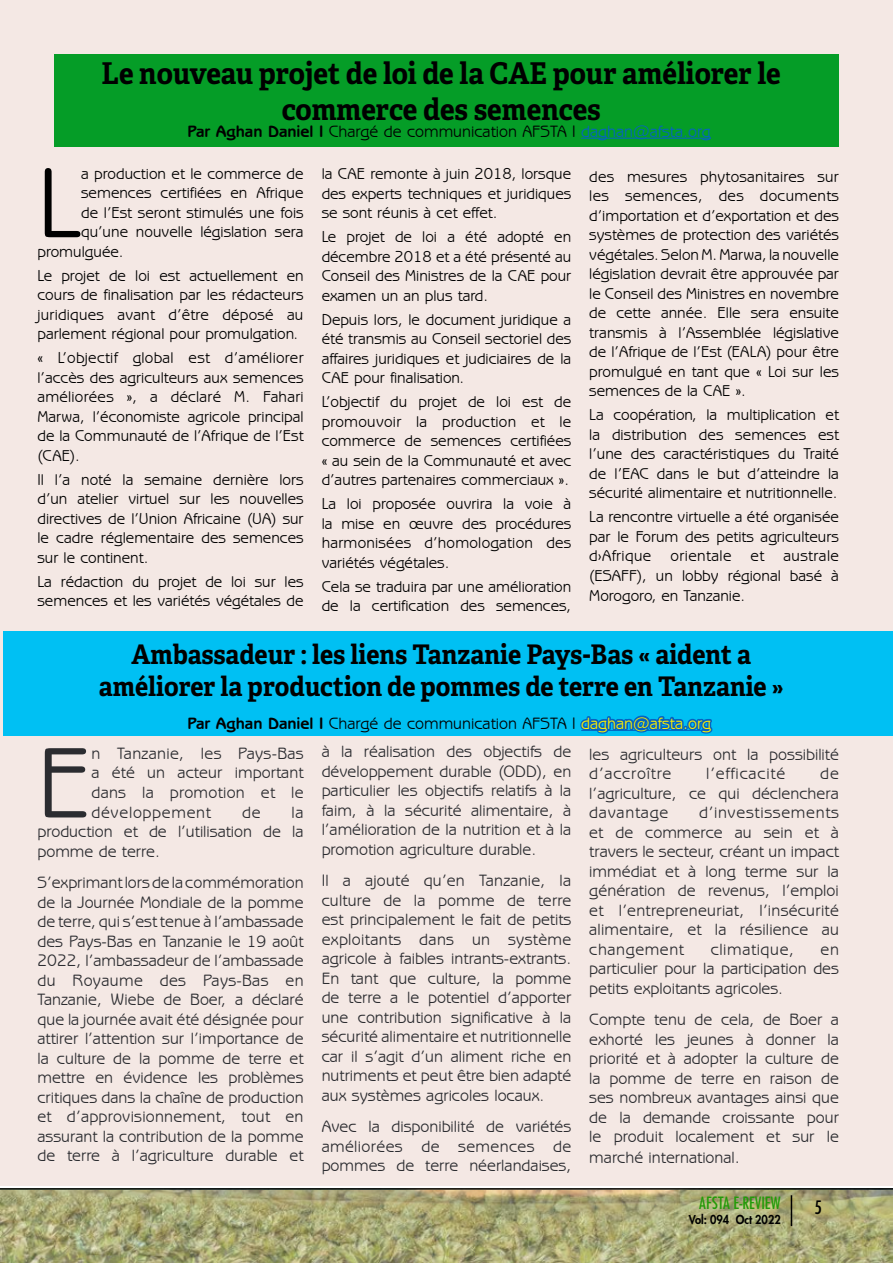
<style>
.page{position:relative;width:893px;height:1263px;background:#fff}
.page>*{position:absolute;margin:0;border:0;box-sizing:border-box;transform-origin:0 0}
.t1{font:102px "Benguiat Gothic IT Cby BT";color:#2b2c30}
.t2{font:101.25px "Benguiat Gothic IT Cby BT";color:#000}
.t3{font:700 30px/36px "Adelle";color:#000;text-align:center;scale:.93 1}
.t4{font:700 27px/32.4px "Adelle";color:#000;text-align:center;scale:.93 1}
.t5{font:500 condensed 18px "Futura";color:#000}
.t6{font:16.5px/19.5px "Benguiat Gothic IT Cby BT";color:#2b2c30;text-align:justify}
.t7{font:16.5px "Benguiat Gothic IT Cby BT";color:#000}
.t8{font:500 condensed 16.5px "Futura";color:#239a09}
.t9{font:16.5px "Benguiat Gothic IT Cby BT";letter-spacing:.05em;color:#2b2c30}
.t10{font:16.5px "Benguiat Gothic IT Cby BT";letter-spacing:.035em;color:#2b2c30}
.t11{font:15.75px/19.5px "Benguiat Gothic IT Cby BT";color:#000;text-align:justify}
.t12{font:800 12px "Futura Std";color:#000;scale:.92 1}
.s1{font-weight:700}
.s2{color:#0563c1}
.s3{font-weight:700;color:#000}
.s4{color:#000}
.s5{font-size:17.25px}
</style>
<div class="page">
<img style="left:0;top:1190px;width:893px;height:73px">
<hr style="left:791px;top:1195px;width:1px;height:31px;background:#000">
<hr style="left:0;top:1188px;width:893px;height:2px;background:#000">
<div style="left:0;top:0;width:893px;height:1186px;background:#f4e8e4"></div>
<div style="left:54px;top:54px;width:784px;height:92px;background:#059d27"></div>
<div style="left:4px;top:631px;width:889px;height:105px;background:#00c0f3"></div>
<hr style="left:581px;top:138px;width:130px;height:1px;background:#0563c1">
<hr style="left:581px;top:730px;width:130px;height:1px;background:#0563c1">
<h3 class="t3" style="left:102px;top:56px;width:732px">Le nouveau projet de loi de la CAE pour améliorer le commerce des semences</h3>
<p class="t7" style="left:187px;top:121px;width:525px"><span class="s1">Par Aghan Daniel I</span> Chargé de communication AFSTA I <span class="s2">daghan@afsta.org</span></p>
<h2 class="t2" style="left:38px;top:140px;width:45px">L</h2>
<p class="t11" style="left:81px;top:163px;width:224px">a production et le commerce de</p>
<p class="t11" style="left:81px;top:183px;width:224px">semences certifiées en Afrique</p>
<p class="t11" style="left:81px;top:202px;width:224px">de l’Est seront stimulés une fois</p>
<p class="t11" style="left:81px;top:222px;width:224px">qu’une nouvelle législation sera</p>
<p class="t11" style="left:38px;top:241px;width:88px">promulguée.</p>
<p class="t11" style="left:38px;top:265px;width:268px">Le projet de loi est actuellement en cours de finalisation par les rédacteurs juridiques avant d’être déposé au parlement régional pour promulgation.</p>
<p class="t11" style="left:38px;top:348px;width:268px">« L’objectif global est d’améliorer l’accès des agriculteurs aux semences améliorées », a déclaré M. Fahari Marwa, l’économiste agricole principal de la Communauté de l’Afrique de l’Est (CAE).</p>
<p class="t11" style="left:38px;top:469px;width:268px">Il l’a noté la semaine dernière lors d’un atelier virtuel sur les nouvelles directives de l’Union Africaine (UA) sur le cadre réglementaire des semences sur le continent.</p>
<p class="t11" style="left:38px;top:571px;width:268px">La rédaction du projet de loi sur les semences et les variétés végétales de</p>
<p class="t11" style="left:322px;top:164px;width:251px">la CAE remonte à juin 2018, lorsque des experts techniques et juridiques se sont réunis à cet effet.</p>
<p class="t11" style="left:322px;top:227px;width:251px">Le projet de loi a été adopté en décembre 2018 et a été présenté au Conseil des Ministres de la CAE pour examen un an plus tard.</p>
<p class="t11" style="left:322px;top:309px;width:251px">Depuis lors, le document juridique a été transmis au Conseil sectoriel des affaires juridiques et judiciaires de la CAE pour finalisation.</p>
<p class="t11" style="left:322px;top:392px;width:251px">L’objectif du projet de loi est de promouvoir la production et le commerce de semences certifiées « au sein de la Communauté et avec d’autres partenaires commerciaux ».</p>
<p class="t11" style="left:322px;top:494px;width:251px">La loi proposée ouvrira la voie à la mise en œuvre des procédures harmonisées d’homologation des variétés végétales.</p>
<p class="t11" style="left:322px;top:576px;width:251px">Cela se traduira par une amélioration de la certification des semences,</p>
<p class="t11" style="left:589px;top:166px;width:251px">des mesures phytosanitaires sur les semences, des documents d’importation et d’exportation et des systèmes de protection des variétés végétales. Selon M. Marwa, la nouvelle législation devrait être approuvée par le Conseil des Ministres en novembre de cette année. Elle sera ensuite transmis à l’Assemblée législative de l’Afrique de l’Est (EALA) pour être promulgué en tant que « Loi sur les semences de la CAE ».</p>
<p class="t11" style="left:589px;top:405px;width:251px">La coopération, la multiplication et la distribution des semences est l’une des caractéristiques du Traité de l’EAC dans le but d’atteindre la sécurité alimentaire et nutritionnelle.</p>
<p class="t11" style="left:589px;top:507px;width:251px">La rencontre virtuelle a été organisée par le Forum des petits agriculteurs d›Afrique orientale et australe (ESAFF), un lobby régional basé à Morogoro, en Tanzanie.</p>
<h3 class="t4" style="left:99px;top:638px;width:738px">Ambassadeur : les liens Tanzanie Pays-Bas « aident a améliorer la production de pommes de terre en Tanzanie »</h3>
<p class="t6" style="left:187px;top:709px;width:525px;line-height:28.3px;text-align:center"><span class="s3">Par Aghan Daniel I</span> <span class="s4">Chargé de communication AFSTA I</span> <span class="s2">daghan@afsta.org </span>à la réalisation des objectifs de</p>
<p class="t6" style="left:322px;top:761px;width:251px">développement durable (ODD), en particulier les objectifs relatifs à la faim, à la sécurité alimentaire, à l’amélioration de la nutrition et à la promotion agriculture durable.</p>
<p class="t6" style="left:322px;top:870px;width:251px">Il a ajouté qu’en Tanzanie, la culture de la pomme de terre est principalement le fait de petits exploitants dans un système agricole à faibles intrants-extrants.<br>En tant que culture, la pomme de terre a le potentiel d’apporter une contribution significative à la sécurité alimentaire et nutritionnelle car il s’agit d’un aliment riche en nutriments et peut être bien adapté aux systèmes agricoles locaux.</p>
<p class="t6" style="left:322px;top:1116px;width:251px">Avec la disponibilité de variétés améliorées de semences de pommes de terre néerlandaises,</p>
<h1 class="t1" style="left:38px;top:719px;width:55px">E</h1>
<p class="t6" style="left:91px;top:743px;width:214px">n Tanzanie, les Pays-Bas a été un acteur important dans la promotion et le développement</p>
<p class="t6" style="left:589px;top:744px;width:251px">les agriculteurs ont la possibilité d’accroître</p>
<p class="t9" style="left:706px;top:763px;width:81px">l’efficacité</p>
<p class="t6" style="left:589px;top:763px;width:251px;text-indent:231px">de l’agriculture, ce qui déclenchera davantage</p>
<p class="t6" style="left:37px;top:802px;width:268px;text-indent:254px">la production et de l’utilisation de la pomme de terre.</p>
<p class="t6" style="left:37px;top:872px;width:268px">S’exprimant lors de la commémoration de la Journée Mondiale de la pomme de terre, qui s’est tenue à l’ambassade des Pays-Bas en Tanzanie le 19 août 2022, l’ambassadeur de l’ambassade du Royaume des Pays-Bas en Tanzanie, Wiebe de Boer, a déclaré que la journée avait été désignée pour attirer l’attention sur l’importance de la culture de la pomme de terre et mettre en évidence les problèmes critiques dans la chaîne de production et d’approvisionnement, tout en assurant la contribution de la pomme de terre à l’agriculture durable et</p>
<p class="t6" style="left:242px;top:802px;width:20px">de</p>
<p class="t6" style="left:589px;top:802px;width:251px;text-indent:110px">d’investissements et de commerce au sein et à travers le secteur, créant un impact immédiat et à long terme sur la génération de revenus, l’emploi et l’entrepreneuriat, l’insécurité alimentaire, et la résilience au changement</p>
<p class="t10" style="left:711px;top:939px;width:85px">climatique,</p>
<p class="t6" style="left:589px;top:939px;width:251px;text-indent:231px">en particulier pour la participation des petits exploitants agricoles.</p>
<p class="t6" style="left:589px;top:1009px;width:251px">Compte tenu de cela, de Boer a exhorté les jeunes à donner la priorité et à adopter la culture de la pomme de terre en raison de ses nombreux avantages ainsi que de la demande croissante pour le produit localement et sur le marché international<span class="s5">.</span></p>
<p class="t8" style="left:699px;top:1192px;width:83px">AFSTA E-REVIEW</p>
<p class="t12" style="left:689px;top:1211px;width:101px">Vol: 094 Oct 2022</p>
<p class="t5" style="left:814px;top:1196px;width:9px">5</p>
</div>
